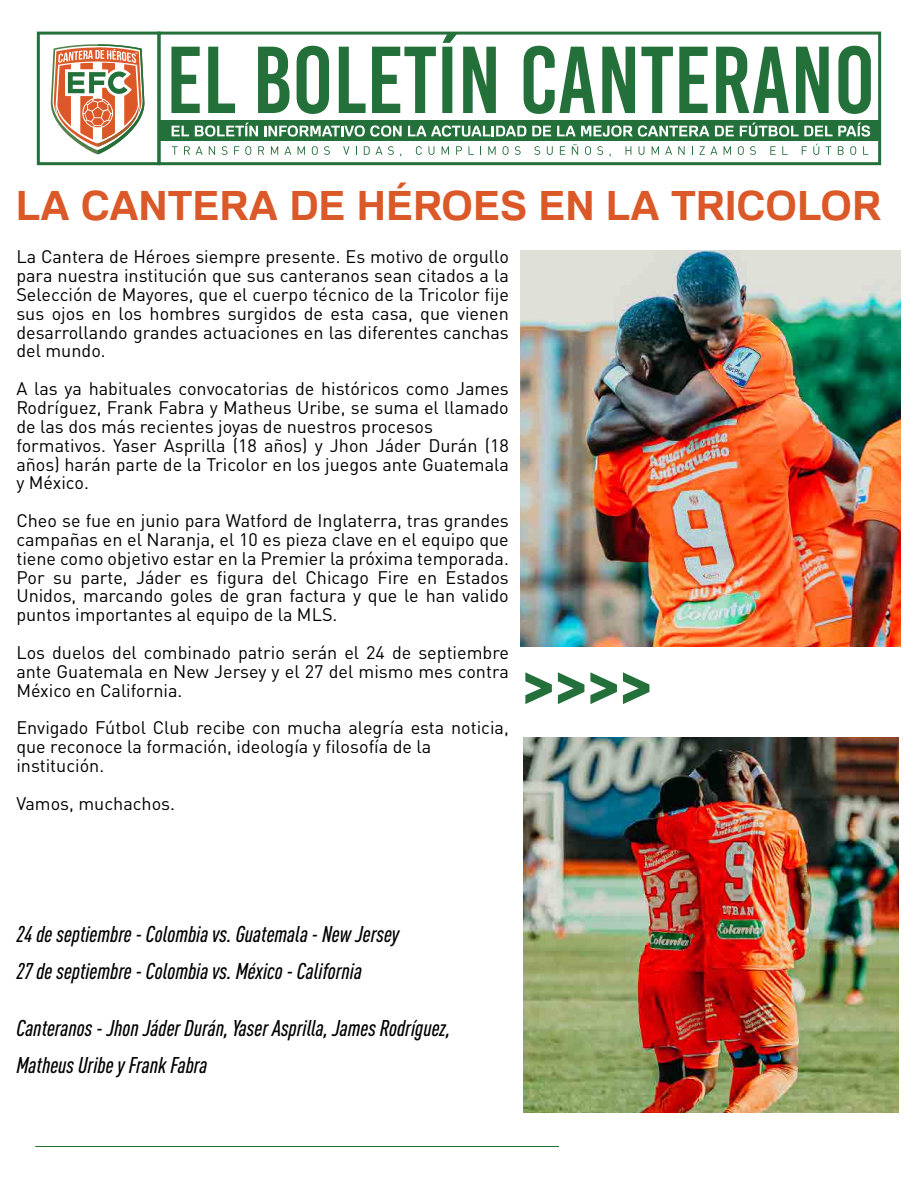
<style>
.page{position:relative;width:918px;height:1188px;background:#fff}
.page>*{position:absolute;margin:0;border:0;box-sizing:border-box;transform-origin:0 0}
.t1{font:700 40.5px "Familiar Pro";color:#db5828}
.t2{font:italic 500 condensed 22.5px/37.7px "DIN Pro";color:#000}
.t3{font:18px/18.9px "DIN Pro";color:#000;text-align:justify}
</style>
<div class="page">
<svg style="left:51px;top:44px;width:93px;height:110px"></svg>
<svg style="left:171px;top:47px;width:29px;height:66px"></svg>
<svg style="left:208px;top:47px;width:27px;height:66px"></svg>
<svg style="left:258px;top:47px;width:32px;height:66px"></svg>
<svg style="left:297px;top:46px;width:32px;height:68px"></svg>
<svg style="left:339px;top:47px;width:27px;height:66px"></svg>
<svg style="left:372px;top:47px;width:64px;height:66px"></svg>
<svg style="left:442px;top:36px;width:54px;height:77px"></svg>
<svg style="left:524px;top:46px;width:71px;height:68px"></svg>
<svg style="left:602px;top:47px;width:33px;height:66px"></svg>
<svg style="left:641px;top:47px;width:32px;height:66px"></svg>
<svg style="left:679px;top:47px;width:29px;height:66px"></svg>
<svg style="left:716px;top:47px;width:73px;height:66px"></svg>
<svg style="left:796px;top:47px;width:33px;height:66px"></svg>
<svg style="left:838px;top:46px;width:33px;height:68px"></svg>
<div style="left:159px;top:120px;width:719px;height:21px;background:#24703a"></div>
<svg style="left:172px;top:126px;width:17px;height:10px"></svg>
<svg style="left:195px;top:123px;width:63px;height:14px"></svg>
<svg style="left:264px;top:125px;width:138px;height:12px"></svg>
<svg style="left:408px;top:125px;width:118px;height:12px"></svg>
<svg style="left:532px;top:126px;width:19px;height:10px"></svg>
<svg style="left:557px;top:125px;width:152px;height:12px"></svg>
<svg style="left:715px;top:126px;width:19px;height:10px"></svg>
<svg style="left:740px;top:123px;width:130px;height:14px"></svg>
<div style="left:157px;top:32px;width:724px;height:133px;border:3px solid #24703a"></div>
<svg style="left:172px;top:146px;width:6px;height:9px"></svg>
<svg style="left:184px;top:146px;width:6px;height:9px"></svg>
<svg style="left:196px;top:146px;width:7px;height:9px"></svg>
<svg style="left:209px;top:146px;width:6px;height:9px"></svg>
<svg style="left:222px;top:146px;width:5px;height:9px"></svg>
<svg style="left:234px;top:146px;width:5px;height:9px"></svg>
<svg style="left:245px;top:146px;width:6px;height:9px"></svg>
<svg style="left:258px;top:146px;width:6px;height:9px"></svg>
<svg style="left:271px;top:146px;width:7px;height:9px"></svg>
<svg style="left:284px;top:146px;width:7px;height:9px"></svg>
<svg style="left:298px;top:146px;width:7px;height:9px"></svg>
<svg style="left:312px;top:146px;width:6px;height:9px"></svg>
<svg style="left:324px;top:146px;width:6px;height:9px"></svg>
<svg style="left:343px;top:146px;width:7px;height:9px"></svg>
<svg style="left:364px;top:146px;width:18px;height:9px"></svg>
<svg style="left:388px;top:146px;width:6px;height:9px"></svg>
<svg style="left:416px;top:146px;width:6px;height:9px"></svg>
<svg style="left:429px;top:146px;width:5px;height:9px"></svg>
<svg style="left:442px;top:146px;width:7px;height:9px"></svg>
<svg style="left:456px;top:146px;width:6px;height:9px"></svg>
<svg style="left:469px;top:146px;width:5px;height:9px"></svg>
<svg style="left:488px;top:146px;width:8px;height:9px"></svg>
<svg style="left:503px;top:146px;width:6px;height:9px"></svg>
<svg style="left:515px;top:146px;width:6px;height:9px"></svg>
<svg style="left:534px;top:146px;width:6px;height:9px"></svg>
<svg style="left:547px;top:146px;width:6px;height:9px"></svg>
<svg style="left:560px;top:146px;width:5px;height:9px"></svg>
<svg style="left:572px;top:144px;width:6px;height:11px"></svg>
<svg style="left:585px;top:146px;width:6px;height:9px"></svg>
<svg style="left:597px;top:146px;width:6px;height:9px"></svg>
<svg style="left:626px;top:146px;width:5px;height:9px"></svg>
<svg style="left:639px;top:146px;width:5px;height:9px"></svg>
<svg style="left:652px;top:146px;width:7px;height:9px"></svg>
<svg style="left:665px;top:146px;width:7px;height:9px"></svg>
<svg style="left:678px;top:146px;width:7px;height:9px"></svg>
<svg style="left:699px;top:146px;width:18px;height:9px"></svg>
<svg style="left:724px;top:146px;width:7px;height:9px"></svg>
<svg style="left:738px;top:146px;width:6px;height:9px"></svg>
<svg style="left:750px;top:146px;width:6px;height:9px"></svg>
<svg style="left:770px;top:146px;width:6px;height:9px"></svg>
<svg style="left:782px;top:146px;width:6px;height:9px"></svg>
<svg style="left:802px;top:146px;width:5px;height:9px"></svg>
<svg style="left:813px;top:144px;width:6px;height:11px"></svg>
<svg style="left:826px;top:146px;width:5px;height:9px"></svg>
<svg style="left:838px;top:146px;width:6px;height:9px"></svg>
<svg style="left:850px;top:146px;width:6px;height:9px"></svg>
<svg style="left:863px;top:146px;width:5px;height:9px"></svg>
<div style="left:37px;top:32px;width:123px;height:133px;border:3px solid #24703a"></div>
<img style="left:523px;top:737px;width:375px;height:375px">
<hr style="left:35px;top:1146px;width:524px;height:1px;background:#24703a">
<svg style="left:525px;top:672px;width:27px;height:32px"></svg>
<svg style="left:558px;top:672px;width:26px;height:32px"></svg>
<svg style="left:590px;top:672px;width:27px;height:32px"></svg>
<svg style="left:623px;top:672px;width:26px;height:32px"></svg>
<img style="left:521px;top:250px;width:380px;height:396px">
<h1 class="t1" style="left:16px;top:181px;width:867px">LA CANTERA DE HÉROES EN LA TRICOLOR</h1>
<p class="t3" style="left:16px;top:246px;width:494px">La Cantera de Héroes siempre presente. Es motivo de orgullo para nuestra institución que sus canteranos sean citados a la Selección de Mayores, que el cuerpo técnico de la Tricolor fije sus ojos en los hombres surgidos de esta casa, que vienen desarrollando grandes actuaciones en las diferentes canchas del mundo.</p>
<p class="t3" style="left:16px;top:377px;width:494px;text-align:left">A las ya habituales convocatorias de históricos como James Rodríguez, Frank Fabra y Matheus Uribe, se suma el llamado de las dos más recientes joyas de nuestros procesos formativos. Yaser Asprilla (18 años) y Jhon Jáder Durán (18 años) harán parte de la Tricolor en los juegos ante Guatemala y México.</p>
<p class="t3" style="left:16px;top:509px;width:494px">Cheo se fue en junio para Watford de Inglaterra, tras grandes campañas en el Naranja, el 10 es pieza clave en el equipo que tiene como objetivo estar en la Premier la próxima temporada.<br>Por su parte, Jáder es figura del Chicago Fire en Estados Unidos, marcando goles de gran factura y que le han valido puntos importantes al equipo de la MLS.</p>
<p class="t3" style="left:16px;top:641px;width:494px">Los duelos del combinado patrio serán el 24 de septiembre ante Guatemala en New Jersey y el 27 del mismo mes contra México en California.</p>
<p class="t3" style="left:16px;top:717px;width:494px;text-align:left">Envigado Fútbol Club recibe con mucha alegría esta noticia, que reconoce la formación, ideología y filosofía de la institución.</p>
<p class="t3" style="left:16px;top:792px;width:160px">Vamos, muchachos.</p>
<p class="t2" style="left:16px;top:913px;width:384px">24 de septiembre - Colombia vs. Guatemala - New Jersey<br>27 de septiembre - Colombia vs. México - California</p>
<p class="t2" style="left:16px;top:1007px;width:436px">Canteranos - Jhon Jáder Durán, Yaser Asprilla, James Rodríguez,<br>Matheus Uribe y Frank Fabra</p>
</div>
